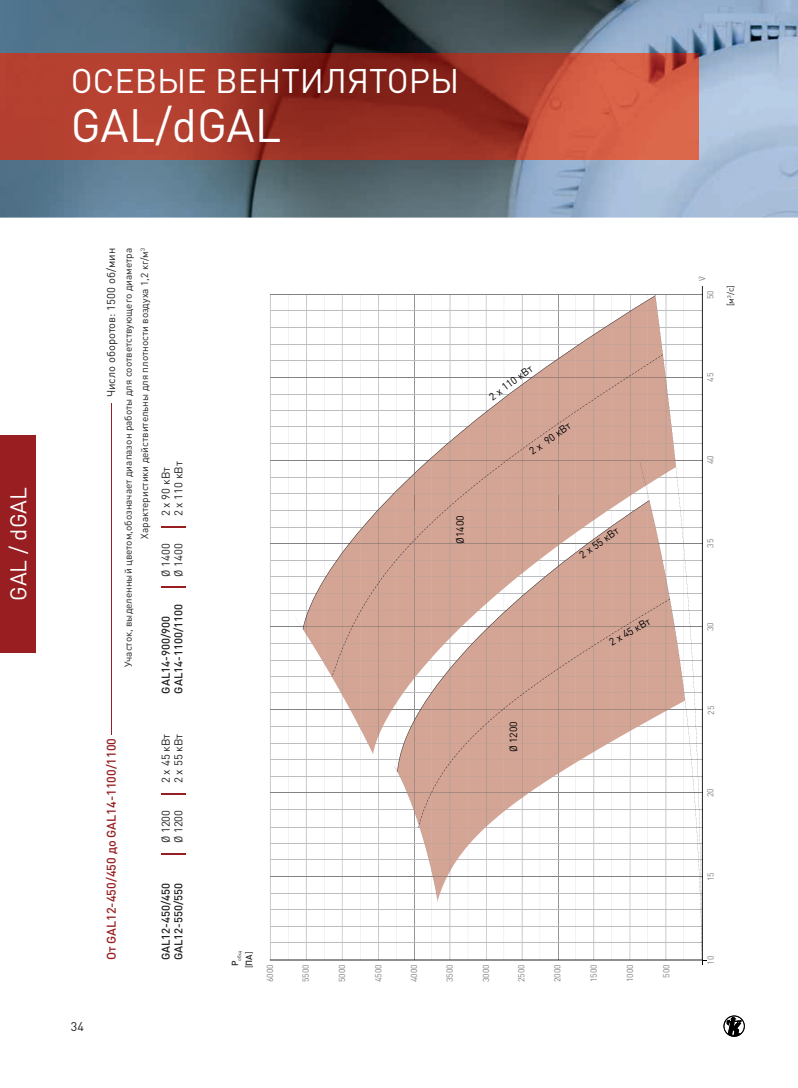
<style>
.page{position:relative;width:798px;height:1088px;background:#fff}
.page>*{position:absolute;margin:0;border:0;box-sizing:border-box;transform-origin:0 0}
.t1{font:46.25px "DIN Pro";color:#fff}
.t2{font:33.75px "DIN Pro";color:#fff}
.t3{font:22.5px "DIN Pro";color:#fff}
.t4{font:500 12.5px "DIN Pro";color:#981e21}
.t5{font:12.5px "DIN Pro";color:#231f20}
.t6{font:11.25px "DIN Pro";color:#231f20}
.t7{font:500 11.25px "DIN Pro";color:#231f20}
.t8{font:10.38px "DIN Pro";color:#000002}
.t9{font:10px/16.2px "DIN Pro";color:#231f20;text-align:right}
.t10{font:8.75px "DIN Pro";color:#231f20}
.t11{font:8.62px "DIN Pro";color:#818386}
.t12{font:8.62px "DIN Pro";color:#7c7f80}
.t13{font:5.12px "DIN Pro";color:#231f20}
.s1{font-weight:500}
</style>
<div class="page">
<img style="left:0;top:0;width:797px;height:218px">
<img style="left:0;top:53px;width:698px;height:106px">
<hr style="left:111px;top:403px;width:1px;height:332px;background:#981e21">
<svg style="left:161px;top:853px;width:25px;height:2px"></svg>
<svg style="left:161px;top:793px;width:25px;height:1px"></svg>
<svg style="left:161px;top:587px;width:25px;height:1px"></svg>
<svg style="left:161px;top:526px;width:25px;height:2px"></svg>
<svg style="left:270px;top:286px;width:432px;height:674px"></svg>
<svg style="left:295px;top:295px;width:412px;height:670px"></svg>
<div style="left:0;top:435px;width:35px;height:218px;background:#981e21"></div>
<svg style="left:723px;top:1015px;width:21px;height:22px"></svg>
<h3 class="t3" style="left:3px;top:601px;width:115px;rotate:-90deg">GAL / dGAL</h3>
<h2 class="t2" style="left:71px;top:57px;width:390px">ОСЕВЫЕ ВЕНТИЛЯТОРЫ</h2>
<h1 class="t1" style="left:71px;top:93px;width:212px">GAL/dGAL</h1>
<p class="t9" style="left:120px;top:667px;width:420px;rotate:-90deg">Участок, выделенный цветом,обозначает диапазон работы для соответствующего диаметра<br>Характеристики действительны для плотности воздуха 1,2 кг/м<sup>3</sup></p>
<p class="t6" style="left:103px;top:397px;width:151px;rotate:-90deg">Число оборотов: 1500 об/мин</p>
<p class="t6" style="left:171px;top:516px;width:57px;rotate:-90deg">2 x 110 кВт</p>
<p class="t6" style="left:158px;top:516px;width:51px;rotate:-90deg">2 x 90 кВт</p>
<p class="t6" style="left:158px;top:577px;width:35px;rotate:-90deg">Ø 1400</p>
<p class="t6" style="left:171px;top:577px;width:35px;rotate:-90deg">Ø 1400</p>
<p class="t7" style="left:171px;top:694px;width:91px;rotate:-90deg">GAL14-1100/1100</p>
<p class="t7" style="left:158px;top:694px;width:79px;rotate:-90deg">GAL14-900/900</p>
<p class="t4" style="left:103px;top:960px;width:224px;rotate:-90deg">От GAL12-450/450 до GAL14-1100/1100</p>
<p class="t6" style="left:158px;top:783px;width:51px;rotate:-90deg">2 x 45 кВт</p>
<p class="t6" style="left:171px;top:783px;width:51px;rotate:-90deg">2 x 55 кВт</p>
<p class="t6" style="left:158px;top:843px;width:35px;rotate:-90deg">Ø 1200</p>
<p class="t6" style="left:171px;top:843px;width:35px;rotate:-90deg">Ø 1200</p>
<p class="t7" style="left:158px;top:960px;width:79px;rotate:-90deg">GAL12-450/450</p>
<p class="t7" style="left:171px;top:960px;width:79px;rotate:-90deg">GAL12-550/550</p>
<p class="t5" style="left:71px;top:1018px;width:15px">34</p>
<p class="t8" style="left:452px;top:544px;width:30px;rotate:-90deg">Ø1400</p>
<p class="t8" style="left:486px;top:392px;width:52px;rotate:-36deg">2 x 110 кВт</p>
<p class="t8" style="left:526px;top:447px;width:50px;rotate:-36deg">2 x 90 кВт</p>
<p class="t8" style="left:576px;top:550px;width:47px;rotate:-35deg">2 x 55 кВт</p>
<p class="t8" style="left:606px;top:637px;width:47px;rotate:-30deg">2 x 45 кВт</p>
<p class="t8" style="left:506px;top:752px;width:33px;rotate:-90deg">Ø 1200</p>
<p class="t12" style="left:696px;top:280px;width:6px;rotate:-90deg">V</p>
<p class="t11" style="left:704px;top:299px;width:11px;rotate:-90deg">50</p>
<p class="t10" style="left:724px;top:306px;width:23px;rotate:-90deg">[м<sup>3</sup>/с]</p>
<p class="t11" style="left:704px;top:382px;width:11px;rotate:-90deg">45</p>
<p class="t11" style="left:704px;top:464px;width:11px;rotate:-90deg">40</p>
<p class="t11" style="left:704px;top:548px;width:11px;rotate:-90deg">35</p>
<p class="t11" style="left:704px;top:631px;width:11px;rotate:-90deg">30</p>
<p class="t11" style="left:704px;top:715px;width:11px;rotate:-90deg">25</p>
<p class="t11" style="left:704px;top:797px;width:11px;rotate:-90deg">20</p>
<p class="t13" style="left:235px;top:966px;width:17px;rotate:-90deg"><sup>P</sup>общ</p>
<p class="t10" style="left:243px;top:968px;width:18px;rotate:-90deg">[<span class="s1">ПА</span>]</p>
<p class="t11" style="left:264px;top:982px;width:20px;rotate:-90deg">6000</p>
<p class="t11" style="left:300px;top:982px;width:20px;rotate:-90deg">5500</p>
<p class="t11" style="left:336px;top:982px;width:20px;rotate:-90deg">5000</p>
<p class="t11" style="left:372px;top:982px;width:20px;rotate:-90deg">4500</p>
<p class="t11" style="left:408px;top:982px;width:20px;rotate:-90deg">4000</p>
<p class="t11" style="left:443px;top:982px;width:20px;rotate:-90deg">3500</p>
<p class="t11" style="left:480px;top:982px;width:20px;rotate:-90deg">3000</p>
<p class="t11" style="left:515px;top:982px;width:20px;rotate:-90deg">2500</p>
<p class="t11" style="left:551px;top:982px;width:20px;rotate:-90deg">2000</p>
<p class="t11" style="left:587px;top:982px;width:20px;rotate:-90deg">1500</p>
<p class="t11" style="left:624px;top:982px;width:20px;rotate:-90deg">1000</p>
<p class="t11" style="left:660px;top:978px;width:15px;rotate:-90deg">500</p>
<p class="t11" style="left:704px;top:881px;width:11px;rotate:-90deg">15</p>
<p class="t11" style="left:704px;top:964px;width:11px;rotate:-90deg">10</p>
</div>
